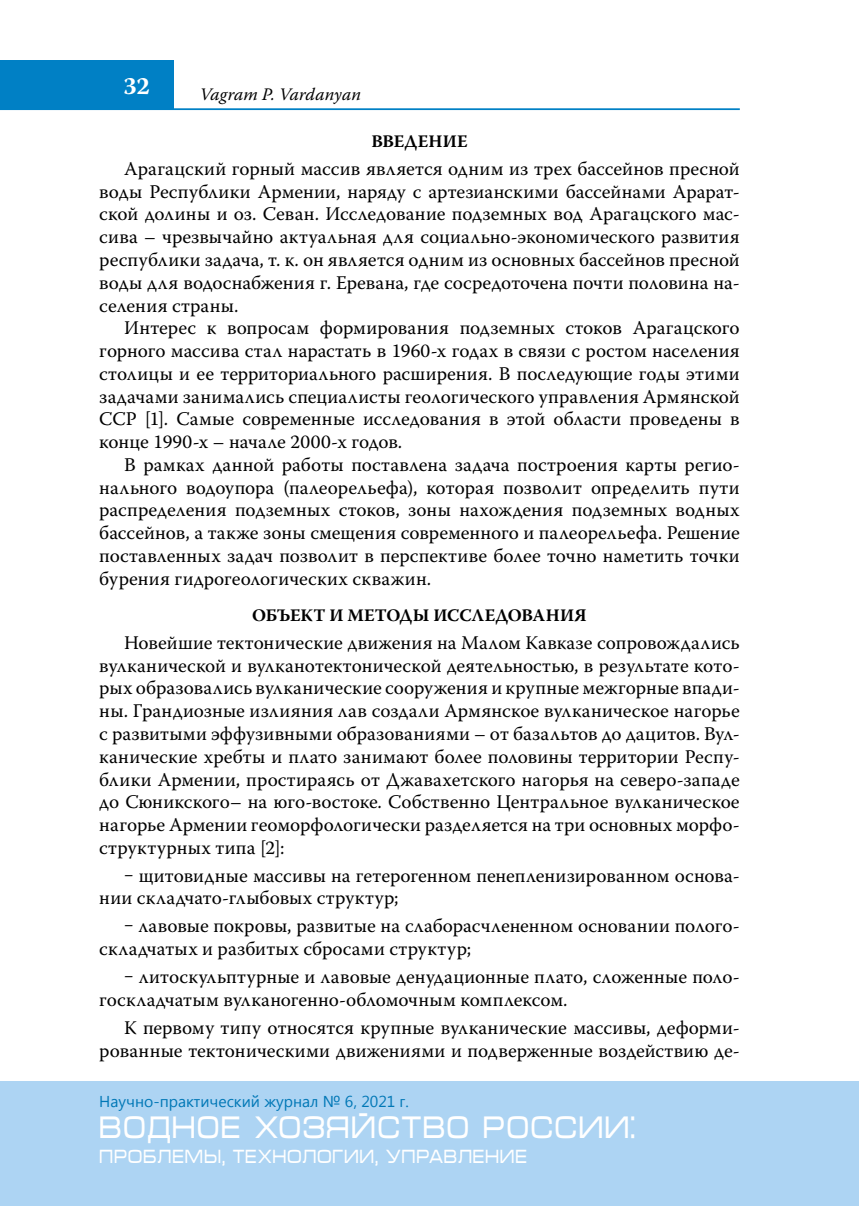
<style>
.page{position:relative;width:859px;height:1206px;background:#fff}
.page>*{position:absolute;margin:0;border:0;box-sizing:border-box;transform-origin:0 0}
.t1{font:31.5px "Micra C";letter-spacing:.005em;color:#fff;scale:.83 1}
.t2{font:700 24.5px "Warnock Pro";color:#fff}
.t3{font:19.25px/22.8px "Warnock Pro";letter-spacing:.005em;color:#000;text-align:justify}
.t4{font:19.25px "Micra";color:#fff;scale:.8 1}
.t5{font:700 17.5px "Warnock Pro";letter-spacing:-.005em;color:#000}
.t6{font:italic 17.5px "Warnock Pro";color:#000}
.t7{font:15.75px "Segoe UI";color:#0077b6}
</style>
<div class="page">
<div style="left:0;top:1081px;width:858px;height:124px;background:#add4f3"></div>
<hr style="left:0;top:108px;width:739px;height:2px;background:#0080c5">
<div style="left:0;top:60px;width:174px;height:50px;background:#0080c5"></div>
<p class="t2" style="left:123px;top:71px;width:28px">32</p>
<p class="t6" style="left:200px;top:83px;width:162px">Vagram P. Vardanyan</p>
<p class="t5" style="left:371px;top:131px;width:98px">ВВЕДЕНИЕ</p>
<p class="t3" style="left:99px;top:157px;width:641px;text-indent:25px">Арагацский горный массив является одним из трех бассейнов пресной воды Республики Армении, наряду с артезианскими бассейнами Арарат&shy;ской долины и оз. Севан. Исследование подземных вод Арагацского мас&shy;сива – чрезвычайно актуальная для социально-экономического развития республики задача, т. к. он является одним из основных бассейнов пресной воды для водоснабжения г. Еревана, где сосредоточена почти половина на&shy;селения страны.</p>
<p class="t3" style="left:99px;top:316px;width:641px;text-indent:25px">Интерес к вопросам формирования подземных стоков Арагацского горного массива стал нарастать в 1960-х годах в связи с ростом населения столицы и ее территориального расширения. В последующие годы этими задачами занимались специалисты геологического управления Армянской ССР [1]. Самые современные исследования в этой области проведены в конце 1990-х – начале 2000-х годов.</p>
<p class="t3" style="left:99px;top:453px;width:641px;text-indent:25px">В рамках данной работы поставлена задача построения карты регио&shy;нального водоупора (палеорельефа), которая позволит определить пути распределения подземных стоков, зоны нахождения подземных водных бассейнов, а также зоны смещения современного и палеорельефа. Решение поставленных задач позволит в перспективе более точно наметить точки бурения гидрогеологических скважин.</p>
<p class="t5" style="left:252px;top:604px;width:336px">ОБЪЕКТ И МЕТОДЫ ИССЛЕДОВАНИЯ</p>
<p class="t3" style="left:99px;top:631px;width:641px;text-indent:25px">Новейшие тектонические движения на Малом Кавказе сопровождались вулканической и вулканотектонической деятельностью, в результате кото&shy;рых образовались вулканические сооружения и крупные межгорные впади&shy;ны. Грандиозные излияния лав создали Армянское вулканическое нагорье с развитыми эффузивными образованиями – от базальтов до дацитов. Вул&shy;канические хребты и плато занимают более половины территории Респу&shy;блики Армении, простираясь от Джавахетского нагорья на северо-западе до Сюникского– на юго-востоке. Собственно Центральное вулканическое нагорье Армении геоморфологически разделяется на три основных морфо&shy;структурных типа [2]:</p>
<p class="t3" style="left:99px;top:863px;width:641px;text-indent:25px">‒ щитовидные массивы на гетерогенном пенепленизированном основа&shy;нии складчато-глыбовых структур;</p>
<p class="t3" style="left:99px;top:914px;width:641px;text-indent:25px">‒ лавовые покровы, развитые на слаборасчлененном основании полого&shy;складчатых и разбитых сбросами структур;</p>
<p class="t3" style="left:99px;top:964px;width:641px;text-indent:25px">‒ литоскульптурные и лавовые денудационные плато, сложенные поло&shy;госкладчатым вулканогенно-обломочным комплексом.</p>
<p class="t3" style="left:99px;top:1015px;width:641px;text-align:right">К первому типу относятся крупные вулканические массивы, деформи&shy;рованные тектоническими движениями и подверженные воздействию де-</p>
<p class="t7" style="left:99px;top:1090px;width:311px">Научно-практический журнал № 6, 2021 г.</p>
<p class="t4" style="left:99px;top:1145px;width:185px">проблемы, техно</p>
<p class="t4" style="left:302px;top:1145px;width:231px">логии, управление</p>
<h1 class="t1" style="left:99px;top:1114px;width:647px">ВОДНОЕ ХОЗЯЙСТВО РОССИИ:</h1>
</div>
